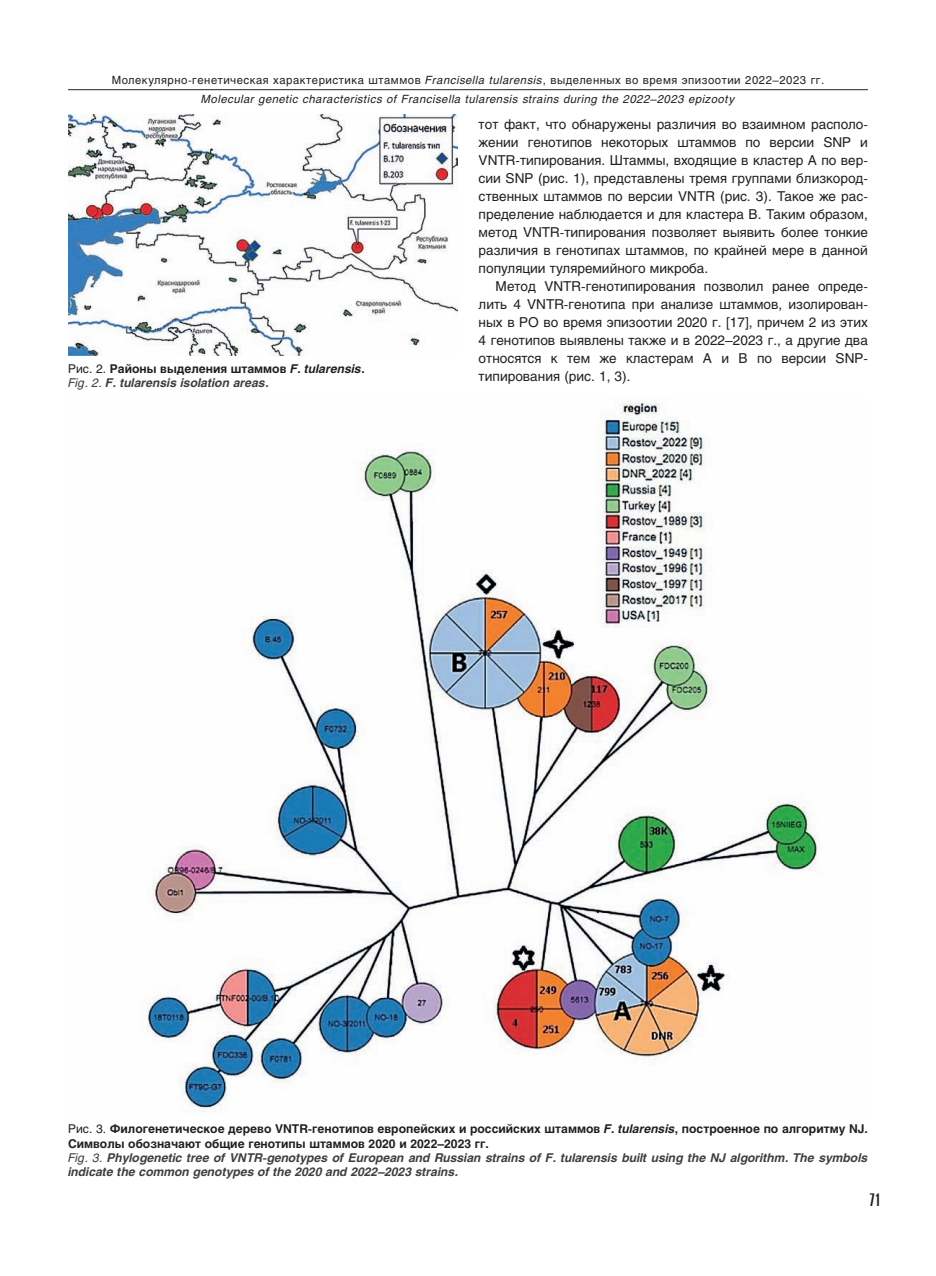
<style>
.page{position:relative;width:936px;height:1276px;background:#fff}
.page>*{position:absolute;margin:0;border:0;box-sizing:border-box;transform-origin:0 0}
.t1{font:18px "Compact C";color:#231f20}
.t2{font:13.5px/18px "Helios";color:#231f20;text-align:justify}
.t3{font:italic 700 12px/14.4px "Helios";color:#3e3e3f}
.t4{font:italic 11.25px/18.8px "Helios";letter-spacing:.045em;color:#231f20;text-align:center}
.s1{font-style:normal}
.s2{font-weight:400;font-style:normal;color:#231f20}
.s3{font-style:normal;color:#231f20}
.s4{color:#231f20}
.s5{font-weight:400}
</style>
<div class="page">
<hr style="left:68px;top:89px;width:799px;height:1px;background:#231f20">
<img style="left:68px;top:115px;width:389px;height:241px">
<img style="left:147px;top:398px;width:670px;height:714px">
<p class="t4" style="left:112px;top:72px;width:714px"><span class="s1">Молекулярно-генетическая характеристика штаммов</span> Francisella tularensis<span class="s1">, выделенных во время эпизоотии 2022–2023 гг.<br></span>Molecular genetic characteristics of Francisella tularensis strains during the 2022–2023 epizooty</p>
<p class="t2" style="left:478px;top:117px;width:391px">тот факт, что обнаружены различия во взаимном располо&shy;жении генотипов некоторых штаммов по версии SNP и VNTR-типирования. Штаммы, входящие в кластер А по вер&shy;сии SNP (рис. 1), представлены тремя группами близкород&shy;ственных штаммов по версии VNTR (рис. 3). Такое же рас&shy;пределение наблюдается и для кластера В. Таким образом, метод VNTR-типирования позволяет выявить более тонкие различия в генотипах штаммов, по крайней мере в данной популяции туляремийного микроба.</p>
<p class="t2" style="left:478px;top:279px;width:391px;text-indent:17px">Метод VNTR-генотипирования позволил ранее опреде&shy;лить 4 VNTR-генотипа при анализе штаммов, изолирован&shy;ных в РО во время эпизоотии 2020 г. [17], причем 2 из этих 4 генотипов выявлены также и в 2022–2023 г., а другие два относятся к тем же кластерам А и В по версии SNP&shy;типирования (рис. 1, 3).</p>
<p class="t3" style="left:68px;top:363px;width:298px"><span class="s2">Рис. 2.</span> <span class="s3">Районы выделения штаммов</span> <span class="s4">F. tularensis</span><span class="s3">.<br></span><span class="s5">Fig. 2.</span> F. tularensis isolation areas.</p>
<p class="t3" style="left:68px;top:1123px;width:801px"><span class="s2">Рис. 3.</span> <span class="s3">Филогенетическое дерево VNTR-генотипов европейских и российских штаммов</span> <span class="s4">F. tularensis</span><span class="s3">, построенное по алгоритму NJ.<br>Символы обозначают общие генотипы штаммов 2020 и 2022–2023 гг.<br></span><span class="s5">Fig. 3.</span> Phylogenetic tree of VNTR-genotypes of European and Russian strains of F. tularensis built using the NJ algorithm. The symbols indicate the common genotypes of the 2020 and 2022–2023 strains.</p>
<h1 class="t1" style="left:869px;top:1194px;width:13px">71</h1>
</div>
